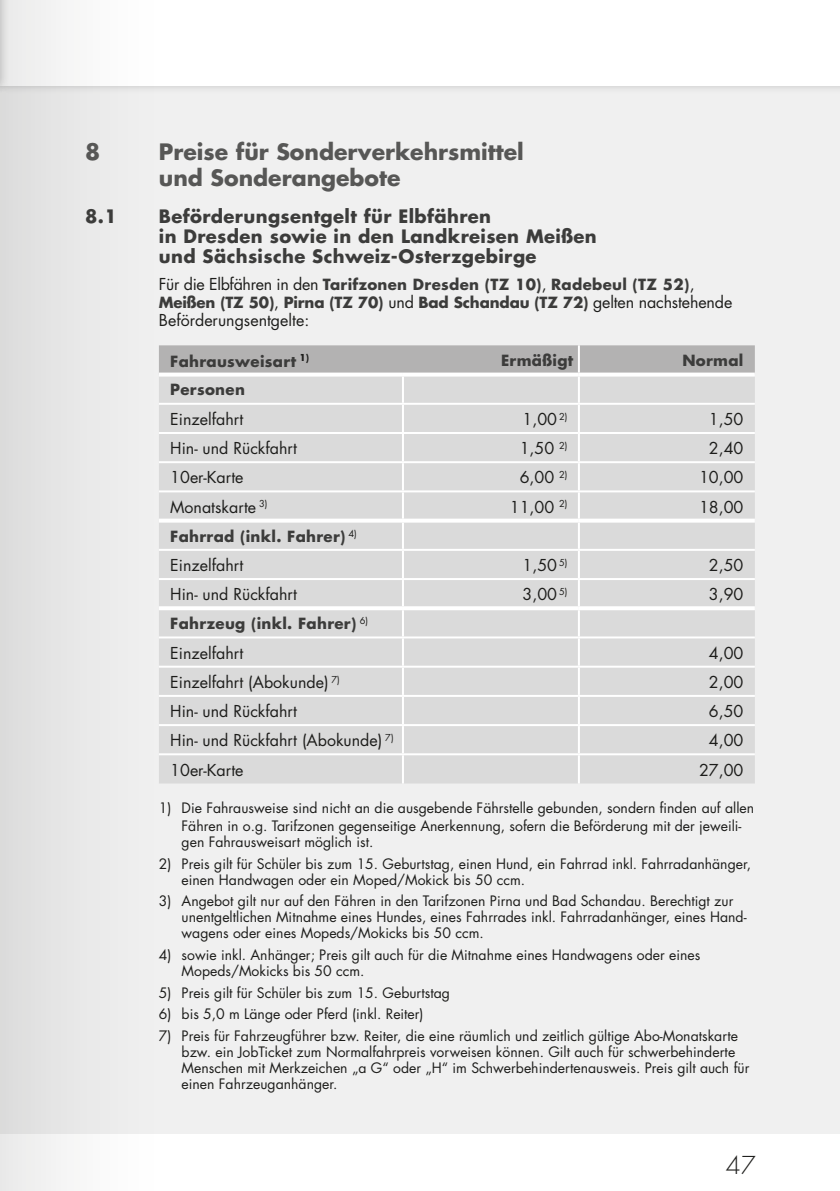
<style>
.page{position:relative;width:840px;height:1191px;background:#fff}
.page>*{position:absolute;margin:0;border:0;box-sizing:border-box;transform-origin:0 0}
.t1{font:300 24px "Futura Std";color:#1d1d1b}
.t2{font:700 22px/26px "Futura Std";color:#575756}
.t3{font:700 18px/20px "Futura Std";letter-spacing:.02em;color:#3c3c3b}
.t4{font:16px "Futura Std";color:#1d1d1b}
.t5{font:700 15px/18px "Futura Std";letter-spacing:.02em;color:#3c3c3b}
.t6{font:14px/16px "Futura Std";color:#1d1d1b}
.s1{font-weight:400;font-size:16px;color:#1d1d1b}
</style>
<div class="page">
<div style="left:0;top:85px;width:839px;height:1049px;background:#f0f0f0"></div>
<div style="left:0;top:0;width:839px;height:94px;background:#1d1d1b;opacity:.25"></div>
<div style="left:0;top:0;width:839px;height:85px;background:#fff"></div>
<svg style="left:1px;top:0;width:261px;height:1191px"></svg>
<hr style="left:0;top:0;width:1px;height:1191px;background:#1d1d1b">
<div style="left:159px;top:345px;width:595px;height:27px;background:#b3b2b2"></div>
<div style="left:159px;top:376px;width:595px;height:407px;background:#dadada"></div>
<svg style="left:403px;top:372px;width:175px;height:4px"></svg>
<hr style="left:577px;top:345px;width:2px;height:27px;background:#fff">
<svg style="left:159px;top:372px;width:244px;height:4px"></svg>
<svg style="left:578px;top:372px;width:176px;height:4px"></svg>
<svg style="left:159px;top:518px;width:244px;height:4px"></svg>
<svg style="left:403px;top:518px;width:175px;height:4px"></svg>
<svg style="left:578px;top:518px;width:176px;height:4px"></svg>
<hr style="left:159px;top:606px;width:244px;height:4px;background:#fff">
<hr style="left:403px;top:606px;width:175px;height:4px;background:#fff">
<hr style="left:578px;top:606px;width:176px;height:4px;background:#fff">
<hr style="left:402px;top:376px;width:2px;height:27px;background:#fff">
<hr style="left:577px;top:376px;width:2px;height:27px;background:#fff">
<hr style="left:159px;top:403px;width:244px;height:2px;background:#fff">
<hr style="left:403px;top:403px;width:175px;height:2px;background:#fff">
<hr style="left:402px;top:405px;width:2px;height:27px;background:#fff">
<hr style="left:578px;top:403px;width:176px;height:2px;background:#fff">
<hr style="left:577px;top:405px;width:2px;height:27px;background:#fff">
<hr style="left:159px;top:432px;width:244px;height:2px;background:#fff">
<hr style="left:403px;top:432px;width:175px;height:2px;background:#fff">
<hr style="left:402px;top:434px;width:2px;height:27px;background:#fff">
<hr style="left:578px;top:432px;width:176px;height:2px;background:#fff">
<hr style="left:577px;top:434px;width:2px;height:27px;background:#fff">
<hr style="left:159px;top:461px;width:244px;height:2px;background:#fff">
<hr style="left:403px;top:461px;width:175px;height:2px;background:#fff">
<hr style="left:402px;top:463px;width:2px;height:27px;background:#fff">
<hr style="left:578px;top:461px;width:176px;height:2px;background:#fff">
<hr style="left:577px;top:463px;width:2px;height:27px;background:#fff">
<hr style="left:159px;top:490px;width:244px;height:2px;background:#fff">
<hr style="left:403px;top:490px;width:175px;height:2px;background:#fff">
<hr style="left:402px;top:492px;width:2px;height:26px;background:#fff">
<hr style="left:578px;top:490px;width:176px;height:2px;background:#fff">
<hr style="left:577px;top:492px;width:2px;height:26px;background:#fff">
<hr style="left:402px;top:522px;width:2px;height:27px;background:#fff">
<hr style="left:577px;top:522px;width:2px;height:27px;background:#fff">
<hr style="left:159px;top:549px;width:244px;height:2px;background:#fff">
<hr style="left:403px;top:549px;width:175px;height:2px;background:#fff">
<hr style="left:402px;top:551px;width:2px;height:27px;background:#fff">
<hr style="left:578px;top:549px;width:176px;height:2px;background:#fff">
<hr style="left:577px;top:551px;width:2px;height:27px;background:#fff">
<hr style="left:159px;top:578px;width:244px;height:2px;background:#fff">
<hr style="left:403px;top:578px;width:175px;height:2px;background:#fff">
<hr style="left:402px;top:580px;width:2px;height:26px;background:#fff">
<hr style="left:578px;top:578px;width:176px;height:2px;background:#fff">
<hr style="left:577px;top:580px;width:2px;height:26px;background:#fff">
<hr style="left:402px;top:610px;width:2px;height:26px;background:#fff">
<hr style="left:577px;top:610px;width:2px;height:26px;background:#fff">
<hr style="left:159px;top:636px;width:244px;height:2px;background:#fff">
<hr style="left:403px;top:636px;width:175px;height:2px;background:#fff">
<hr style="left:402px;top:638px;width:2px;height:27px;background:#fff">
<hr style="left:578px;top:636px;width:176px;height:2px;background:#fff">
<hr style="left:577px;top:638px;width:2px;height:27px;background:#fff">
<hr style="left:159px;top:665px;width:244px;height:2px;background:#fff">
<hr style="left:403px;top:665px;width:175px;height:2px;background:#fff">
<hr style="left:402px;top:667px;width:2px;height:28px;background:#fff">
<hr style="left:578px;top:665px;width:176px;height:2px;background:#fff">
<hr style="left:577px;top:667px;width:2px;height:28px;background:#fff">
<hr style="left:159px;top:695px;width:244px;height:2px;background:#fff">
<hr style="left:403px;top:695px;width:175px;height:2px;background:#fff">
<hr style="left:402px;top:697px;width:2px;height:27px;background:#fff">
<hr style="left:578px;top:695px;width:176px;height:2px;background:#fff">
<hr style="left:577px;top:697px;width:2px;height:27px;background:#fff">
<hr style="left:159px;top:724px;width:244px;height:2px;background:#fff">
<hr style="left:403px;top:724px;width:175px;height:2px;background:#fff">
<hr style="left:402px;top:726px;width:2px;height:27px;background:#fff">
<hr style="left:578px;top:724px;width:176px;height:2px;background:#fff">
<hr style="left:577px;top:726px;width:2px;height:27px;background:#fff">
<hr style="left:159px;top:753px;width:244px;height:2px;background:#fff">
<hr style="left:403px;top:753px;width:175px;height:2px;background:#fff">
<hr style="left:402px;top:755px;width:2px;height:28px;background:#fff">
<hr style="left:578px;top:753px;width:176px;height:2px;background:#fff">
<hr style="left:577px;top:755px;width:2px;height:28px;background:#fff">
<h2 class="t2" style="left:85px;top:138px;width:17px">8</h2>
<h2 class="t2" style="left:159px;top:138px;width:366px">Preise für Sonderverkehrsmittel und Sonderangebote</h2>
<p class="t3" style="left:85px;top:206px;width:33px">8.1</p>
<p class="t3" style="left:159px;top:206px;width:439px">Beförderungsentgelt für Elbfähren<br>in Dresden sowie in den Landkreisen Meißen und Sächsische Schweiz-Osterzgebirge</p>
<p class="t5" style="left:159px;top:275px;width:574px"><span class="s1">Für die Elbfähren in den</span> Tarifzonen Dresden (TZ 10)<span class="s1">,</span> Radebeul (TZ 52)<span class="s1">,<br></span>Meißen (TZ 50)<span class="s1">,</span> Pirna (TZ 70) <span class="s1">und</span> Bad Schandau (TZ 72) <span class="s1">gelten nachstehende</span></p>
<p class="t4" style="left:159px;top:309px;width:152px">Beförderungsentgelte:</p>
<p class="t5" style="left:170px;top:352px;width:140px">Fahrausweisart <sup>1)</sup></p>
<p class="t5" style="left:501px;top:351px;width:74px">Ermäßigt</p>
<p class="t5" style="left:682px;top:351px;width:63px">Normal</p>
<p class="t5" style="left:170px;top:380px;width:76px">Personen</p>
<p class="t4" style="left:170px;top:409px;width:75px">Einzelfahrt</p>
<p class="t4" style="left:522px;top:409px;width:46px">1,00 <sup>2)</sup></p>
<p class="t4" style="left:708px;top:409px;width:36px">1,50</p>
<p class="t4" style="left:170px;top:438px;width:128px">Hin- und Rückfahrt</p>
<p class="t4" style="left:519px;top:438px;width:49px">1,50 <sup>2)</sup></p>
<p class="t4" style="left:708px;top:438px;width:36px">2,40</p>
<p class="t4" style="left:170px;top:467px;width:75px">10er-Karte</p>
<p class="t4" style="left:519px;top:467px;width:49px">6,00 <sup>2)</sup></p>
<p class="t4" style="left:698px;top:467px;width:46px">10,00</p>
<p class="t4" style="left:170px;top:496px;width:99px">Monatskarte <sup>3)</sup></p>
<p class="t4" style="left:509px;top:496px;width:59px">11,00 <sup>2)</sup></p>
<p class="t4" style="left:698px;top:496px;width:46px">18,00</p>
<p class="t5" style="left:170px;top:527px;width:188px">Fahrrad (inkl. Fahrer) <sup>4)</sup></p>
<p class="t4" style="left:170px;top:555px;width:75px">Einzelfahrt</p>
<p class="t4" style="left:522px;top:555px;width:46px">1,50 <sup>5)</sup></p>
<p class="t4" style="left:708px;top:555px;width:36px">2,50</p>
<p class="t4" style="left:170px;top:584px;width:128px">Hin- und Rückfahrt</p>
<p class="t4" style="left:522px;top:584px;width:46px">3,00 <sup>5)</sup></p>
<p class="t4" style="left:708px;top:584px;width:36px">3,90</p>
<p class="t5" style="left:170px;top:614px;width:199px">Fahrzeug (inkl. Fahrer) <sup>6)</sup></p>
<p class="t4" style="left:170px;top:642px;width:75px">Einzelfahrt</p>
<p class="t4" style="left:708px;top:642px;width:36px">4,00</p>
<p class="t4" style="left:170px;top:672px;width:171px">Einzelfahrt (Abokunde) <sup>7)</sup></p>
<p class="t4" style="left:708px;top:672px;width:36px">2,00</p>
<p class="t4" style="left:170px;top:701px;width:128px">Hin- und Rückfahrt</p>
<p class="t4" style="left:708px;top:701px;width:36px">6,50</p>
<p class="t4" style="left:170px;top:730px;width:225px">Hin- und Rückfahrt (Abokunde) <sup>7)</sup></p>
<p class="t4" style="left:708px;top:730px;width:36px">4,00</p>
<p class="t4" style="left:170px;top:759px;width:75px">10er-Karte</p>
<p class="t4" style="left:698px;top:759px;width:46px">27,00</p>
<p class="t6" style="left:181px;top:799px;width:573px;line-height:18px;text-indent:-23px">1) Die Fahrausweise sind nicht an die ausgebende Fährstelle gebunden, sondern finden auf allen<br>Fähren in o.g. Tarifzonen gegenseitige Anerkennung, sofern die Beförderung mit der jeweili-</p>
<p class="t6" style="left:181px;top:834px;width:193px">gen Fahrausweisart möglich ist.</p>
<p class="t6" style="left:181px;top:855px;width:571px;text-indent:-23px">2) Preis gilt für Schüler bis zum 15. Geburtstag, einen Hund, ein Fahrrad inkl. Fahrradanhänger, einen Handwagen oder ein Moped/Mokick bis 50 ccm.</p>
<p class="t6" style="left:181px;top:893px;width:566px;text-indent:-23px">3) Angebot gilt nur auf den Fähren in den Tarifzonen Pirna und Bad Schandau. Berechtigt zur unentgeltlichen Mitnahme eines Hundes, eines Fahrrades inkl. Fahrradanhänger, eines Hand&shy;wagens oder eines Mopeds/Mokicks bis 50 ccm.</p>
<p class="t6" style="left:181px;top:947px;width:520px;text-indent:-23px">4) sowie inkl. Anhänger; Preis gilt auch für die Mitnahme eines Handwagens oder eines<br>Mopeds/Mokicks bis 50 ccm.</p>
<p class="t6" style="left:159px;top:984px;width:292px">5) Preis gilt für Schüler bis zum 15. Geburtstag</p>
<p class="t6" style="left:159px;top:1006px;width:266px">6) bis 5,0 m Länge oder Pferd (inkl. Reiter)</p>
<p class="t6" style="left:181px;top:1028px;width:569px;text-indent:-23px">7) Preis für Fahrzeugführer bzw. Reiter, die eine räumlich und zeitlich gültige Abo-Monatskarte bzw. ein JobTicket zum Normalfahrpreis vorweisen können. Gilt auch für schwerbehinderte Menschen mit Merkzeichen „a G“ oder „H“ im Schwerbehindertenausweis. Preis gilt auch für einen Fahrzeuganhänger.</p>
<h1 class="t1" style="left:725px;top:1150px;width:31px">47</h1>
</div>
